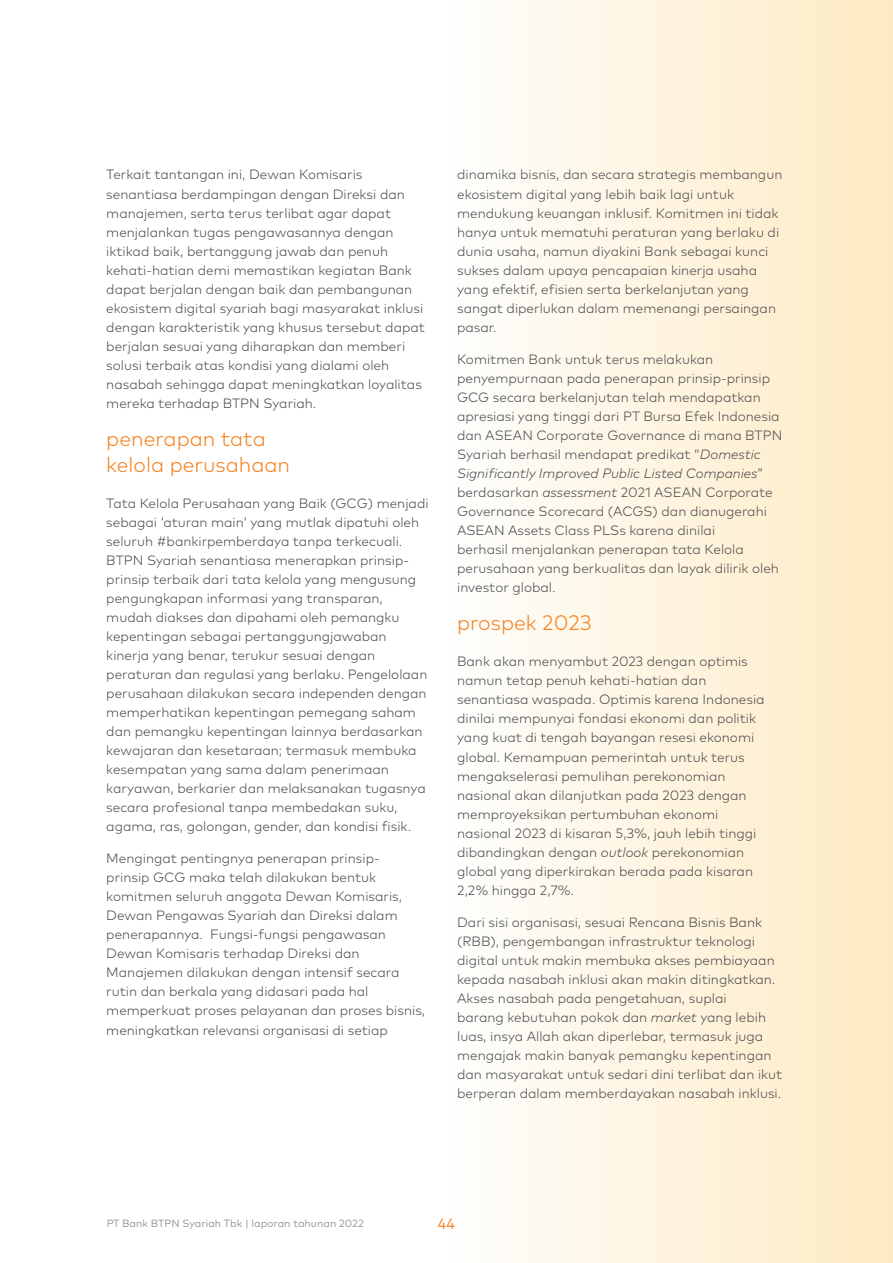
<style>
.page{position:relative;width:893px;height:1263px;background:#fff}
.page>*{position:absolute;margin:0;border:0;box-sizing:border-box;transform-origin:0 0}
.t1{font:300 21px/25.5px "Mark OT";color:#f58220}
.t2{font:15px "Mark OT";color:#f58220}
.t3{font:300 13.5px/19px "Mark OT";color:#4d4d4f}
.t4{font:10.5px "Mark OT";color:#939598}
.s1{font-style:italic}
</style>
<div class="page">
<div style="left:336px;top:0;width:557px;height:1263px;background:linear-gradient(to right,#fff,#feeac4)"></div>
<p class="t3" style="left:106px;top:165px;width:320px">Terkait tantangan ini, Dewan Komisaris senantiasa berdampingan dengan Direksi dan manajemen, serta terus terlibat agar dapat menjalankan tugas pengawasannya dengan iktikad baik, bertanggung jawab dan penuh kehati-hatian demi memastikan kegiatan Bank dapat berjalan dengan baik dan pembangunan ekosistem digital syariah bagi masyarakat inklusi dengan karakteristik yang khusus tersebut dapat berjalan sesuai yang diharapkan dan memberi solusi terbaik atas kondisi yang dialami oleh nasabah sehingga dapat meningkatkan loyalitas mereka terhadap BTPN Syariah.</p>
<h1 class="t1" style="left:106px;top:426px;width:185px">penerapan tata kelola perusahaan</h1>
<p class="t3" style="left:106px;top:493px;width:324px">Tata Kelola Perusahaan yang Baik (GCG) menjadi sebagai ‘aturan main’ yang mutlak dipatuhi oleh seluruh #bankirpemberdaya tanpa terkecuali.<br>BTPN Syariah senantiasa menerapkan prinsip&shy;prinsip terbaik dari tata kelola yang mengusung pengungkapan informasi yang transparan, mudah diakses dan dipahami oleh pemangku kepentingan sebagai pertanggungjawaban kinerja yang benar, terukur sesuai dengan peraturan dan regulasi yang berlaku. Pengelolaan perusahaan dilakukan secara independen dengan memperhatikan kepentingan pemegang saham dan pemangku kepentingan lainnya berdasarkan kewajaran dan kesetaraan; termasuk membuka kesempatan yang sama dalam penerimaan karyawan, berkarier dan melaksanakan tugasnya secara profesional tanpa membedakan suku, agama, ras, golongan, gender, dan kondisi fisik.</p>
<p class="t3" style="left:106px;top:849px;width:320px">Mengingat pentingnya penerapan prinsip&shy;prinsip GCG maka telah dilakukan bentuk komitmen seluruh anggota Dewan Komisaris, Dewan Pengawas Syariah dan Direksi dalam penerapannya. Fungsi-fungsi pengawasan Dewan Komisaris terhadap Direksi dan Manajemen dilakukan dengan intensif secara rutin dan berkala yang didasari pada hal memperkuat proses pelayanan dan proses bisnis, meningkatkan relevansi organisasi di setiap</p>
<p class="t3" style="left:457px;top:165px;width:327px">dinamika bisnis, dan secara strategis membangun ekosistem digital yang lebih baik lagi untuk mendukung keuangan inklusif. Komitmen ini tidak hanya untuk mematuhi peraturan yang berlaku di dunia usaha, namun diyakini Bank sebagai kunci sukses dalam upaya pencapaian kinerja usaha yang efektif, efisien serta berkelanjutan yang sangat diperlukan dalam memenangi persaingan pasar.</p>
<p class="t3" style="left:457px;top:349px;width:327px">Komitmen Bank untuk terus melakukan penyempurnaan pada penerapan prinsip-prinsip GCG secara berkelanjutan telah mendapatkan apresiasi yang tinggi dari PT Bursa Efek Indonesia dan ASEAN Corporate Governance di mana BTPN Syariah berhasil mendapat predikat “<span class="s1">Domestic Significantly Improved Public Listed Companies</span>” berdasarkan <span class="s1">assessment</span> 2021 ASEAN Corporate Governance Scorecard (ACGS) dan dianugerahi ASEAN Assets Class PLSs karena dinilai<br>berhasil menjalankan penerapan tata Kelola perusahaan yang berkualitas dan layak dilirik oleh investor global.</p>
<h1 class="t1" style="left:457px;top:610px;width:136px">prospek 2023</h1>
<p class="t3" style="left:457px;top:652px;width:309px">Bank akan menyambut 2023 dengan optimis namun tetap penuh kehati-hatian dan senantiasa waspada. Optimis karena Indonesia dinilai mempunyai fondasi ekonomi dan politik yang kuat di tengah bayangan resesi ekonomi global. Kemampuan pemerintah untuk terus mengakselerasi pemulihan perekonomian nasional akan dilanjutkan pada 2023 dengan memproyeksikan pertumbuhan ekonomi nasional 2023 di kisaran 5,3%, jauh lebih tinggi dibandingkan dengan <span class="s1">outlook</span> perekonomian global yang diperkirakan berada pada kisaran 2,2% hingga 2,7%.</p>
<p class="t3" style="left:457px;top:912px;width:327px">Dari sisi organisasi, sesuai Rencana Bisnis Bank (RBB), pengembangan infrastruktur teknologi digital untuk makin membuka akses pembiayaan kepada nasabah inklusi akan makin ditingkatkan.<br>Akses nasabah pada pengetahuan, suplai<br>barang kebutuhan pokok dan <span class="s1">market</span> yang lebih luas, insya Allah akan diperlebar, termasuk juga mengajak makin banyak pemangku kepentingan dan masyarakat untuk sedari dini terlibat dan ikut berperan dalam memberdayakan nasabah inklusi.</p>
<p class="t4" style="left:106px;top:1216px;width:259px">PT Bank BTPN Syariah Tbk | laporan tahunan 2022</p>
<p class="t2" style="left:438px;top:1214px;width:19px">44</p>
</div>
